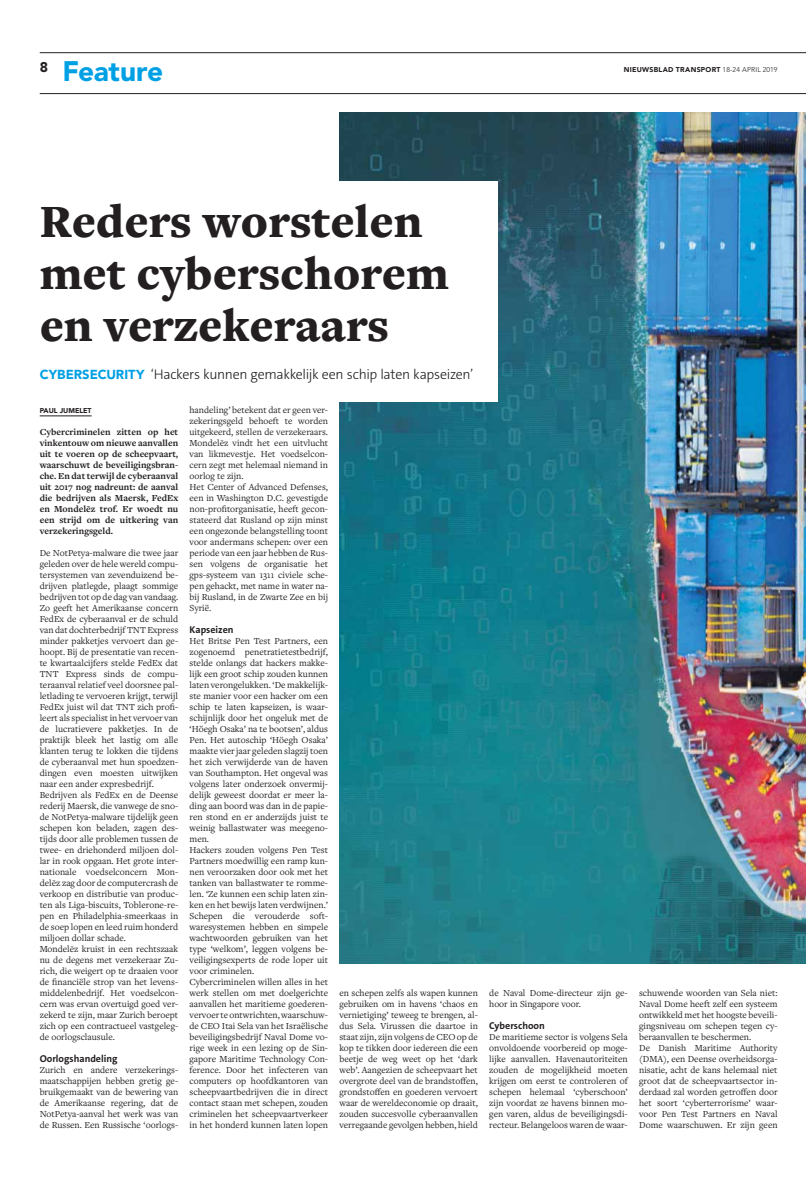
<style>
.page{position:relative;width:806px;height:1180px;background:#fff}
.page>*{position:absolute;margin:0;border:0;box-sizing:border-box;transform-origin:0 0}
.t1{font:900 48px/52px "Freight Text Pro";color:#231f20}
.t2{font:900 28px "Avenir LT Std";letter-spacing:-.01em;color:#00a0e4}
.t3{font:300 14px "The Sans C5";letter-spacing:-.02em;color:#231f20}
.t4{font:900 14px "Avenir LT Std";color:#231f20}
.t5{font:700 10px "The Sans C5";color:#231f20}
.t6{font:9.6px/11px "Freight Text Pro";color:#231f20}
.t7{font:700 9.6px/11px "Freight Text Pro";color:#231f20;text-align:justify}
.t8{font:900 7px "Avenir LT Std";letter-spacing:.035em;color:#231f20}
.t9{font:900 7px "Avenir LT Std";color:#231f20}
.s1{font-weight:300}
.s2{font-family:"Avenir LT Std";font-weight:900;font-size:13px;color:#00a0e4}
</style>
<div class="page">
<hr style="left:40px;top:52px;width:765px;height:1px;background:#231f20">
<hr style="left:40px;top:93px;width:765px;height:1px;background:#231f20">
<hr style="left:40px;top:415px;width:52px;height:1px;background:#231f20">
<img style="left:339px;top:112px;width:466px;height:851px">
<div style="left:30px;top:182px;width:467px;height:220px;background:#fff"></div>
<h2 class="t2" style="left:62px;top:57px;width:102px">Feature</h2>
<h3 class="t4" style="left:40px;top:60px;width:10px">8</h3>
<p class="t8" style="left:623px;top:66px;width:155px">NIEUWSBLAD TRANSPORT <span class="s1">18-24 APRIL 2019</span></p>
<h1 class="t1" style="left:40px;top:201px;width:410px">Reders worstelen met cyberschorem en verzekeraars</h1>
<h3 class="t3" style="left:40px;top:367px;width:435px"><span class="s2">CYBERSECURITY</span> ‘Hackers kunnen gemakkelijk een schip laten kapseizen’</h3>
<p class="t9" style="left:40px;top:407px;width:53px">PAUL JUMELET</p>
<p class="t7" style="left:40px;top:427px;width:140px">Cybercriminelen zitten op het vinkentouw om nieuwe aanvallen uit te voeren op de scheepvaart, waarschuwt de beveiligingsbran&shy;che. En dat terwijl de cyberaanval uit 2017 nog nadreunt: de aanval die bedrijven als Maersk, FedEx en Mondelēz trof. Er woedt nu een strijd om de uitkering van verzekeringsgeld.</p>
<p class="t6" style="left:40px;top:548px;width:140px">De NotPetya-malware die twee jaar geleden over de hele wereld compu&shy;tersystemen van zevenduizend be&shy;drijven platlegde, plaagt sommige bedrijven tot op de dag van vandaag.<br>Zo geeft het Amerikaanse concern FedEx de cyberaanval er de schuld van dat dochterbedrijf TNT Express minder pakketjes vervoert dan ge&shy;hoopt. Bij de presentatie van recen&shy;te kwartaalcijfers stelde FedEx dat TNT Express sinds de compu&shy;teraanval relatief veel doorsnee pal&shy;letlading te vervoeren krijgt, terwijl FedEx juist wil dat TNT zich profi&shy;leert als specialist in het vervoer van de lucratievere pakketjes. In de praktijk bleek het lastig om alle klanten terug te lokken die tijdens de cyberaanval met hun spoedzen&shy;dingen even moesten uitwijken naar een ander expresbedrijf.<br>Bedrijven als FedEx en de Deense rederij Maersk, die vanwege de sno&shy;de NotPetya-malware tijdelijk geen schepen kon beladen, zagen des&shy;tijds door alle problemen tussen de twee- en driehonderd miljoen dol&shy;lar in rook opgaan. Het grote inter&shy;nationale voedselconcern Mon&shy;delēz zag door de computercrash de verkoop en distributie van produc&shy;ten als Liga-biscuits, Toblerone-re&shy;pen en Philadelphia-smeerkaas in de soep lopen en leed ruim honderd miljoen dollar schade.<br>Mondelēz kruist in een rechtszaak nu de degens met verzekeraar Zu&shy;rich, die weigert op te draaien voor de financiële strop van het levens&shy;middelenbedrijf. Het voedselcon&shy;cern was ervan overtuigd goed ver&shy;zekerd te zijn, maar Zurich beroept zich op een contractueel vastgeleg&shy;de oorlogsclausule.</p>
<p class="t5" style="left:40px;top:1053px;width:79px">Oorlogshandeling</p>
<p class="t6" style="left:40px;top:1065px;width:140px;text-align:justify">Zurich en andere verzekerings&shy;maatschappijen hebben gretig ge&shy;bruikgemaakt van de bewering van de Amerikaanse regering, dat de NotPetya-aanval het werk was van de Russen. Een Russische ‘oorlogs-</p>
<p class="t6" style="left:189px;top:405px;width:140px">handeling’ betekent dat er geen ver&shy;zekeringsgeld behoeft te worden uitgekeerd, stellen de verzekeraars.<br>Mondelēz vindt het een uitvlucht van likmevestje. Het voedselcon&shy;cern zegt met helemaal niemand in oorlog te zijn.<br>Het Center of Advanced Defenses, een in Washington D.C. gevestigde non-profitorganisatie, heeft gecon&shy;stateerd dat Rusland op zijn minst een ongezonde belangstelling toont voor andermans schepen: over een periode van een jaar hebben de Rus&shy;sen volgens de organisatie het gps-systeem van 1311 civiele sche&shy;pen gehackt, met name in water na&shy;bij Rusland, in de Zwarte Zee en bij<br>Syrië.</p>
<p class="t5" style="left:189px;top:624px;width:45px">Kapseizen</p>
<p class="t6" style="left:189px;top:636px;width:140px">Het Britse Pen Test Partners, een zogenoemd penetratietestbedrijf, stelde onlangs dat hackers makke&shy;lijk een groot schip zouden kunnen laten verongelukken. ‘De makkelijk&shy;ste manier voor een hacker om een schip te laten kapseizen, is waar&shy;schijnlijk door het ongeluk met de ‘Höegh Osaka’ na te bootsen’, aldus Pen. Het autoschip ‘Höegh Osaka’ maakte vier jaar geleden slagzij toen het zich verwijderde van de haven van Southampton. Het ongeval was volgens later onderzoek onvermij&shy;delijk geweest doordat er meer la&shy;ding aan boord was dan in de papie&shy;ren stond en er anderzijds juist te weinig ballastwater was meegeno&shy;men.<br>Hackers zouden volgens Pen Test Partners moedwillig een ramp kun&shy;nen veroorzaken door ook met het tanken van ballastwater te romme&shy;len. ‘Ze kunnen een schip laten zin&shy;ken en het bewijs laten verdwijnen.’ Schepen die verouderde soft&shy;waresystemen hebben en simpele wachtwoorden gebruiken van het type ‘welkom’, leggen volgens be&shy;veiligingsexperts de rode loper uit voor criminelen.<br>Cybercriminelen willen alles in het werk stellen om met doelgerichte aanvallen het maritieme goederen&shy;vervoer te ontwrichten, waarschuw&shy;de CEO Itai Sela van het Israëlische beveiligingsbedrijf Naval Dome vo&shy;rige week in een lezing op de Sin&shy;gapore Maritime Technology Con&shy;ference. Door het infecteren van computers op hoofdkantoren van scheepvaartbedrijven die in direct contact staan met schepen, zouden criminelen het scheepvaartverkeer in het honderd kunnen laten lopen</p>
<p class="t6" style="left:339px;top:988px;width:140px;text-align:justify">en schepen zelfs als wapen kunnen gebruiken om in havens ‘chaos en vernietiging’ teweeg te brengen, al&shy;dus Sela. Virussen die daartoe in staat zijn, zijn volgens de CEO op de kop te tikken door iedereen die een beetje de weg weet op het ‘dark web’. Aangezien de scheepvaart het overgrote deel van de brandstoffen, grondstoffen en goederen vervoert waar de wereldeconomie op draait, zouden succesvolle cyberaanvallen verregaande gevolgen hebben, hield</p>
<p class="t6" style="left:489px;top:988px;width:140px">de Naval Dome-directeur zijn ge&shy;hoor in Singapore voor.</p>
<p class="t5" style="left:489px;top:1020px;width:57px">Cyberschoon</p>
<p class="t6" style="left:489px;top:1032px;width:140px;text-align:justify">De maritieme sector is volgens Sela onvoldoende voorbereid op moge&shy;lijke aanvallen. Havenautoriteiten zouden de mogelijkheid moeten krijgen om eerst te controleren of schepen helemaal ‘cyberschoon’ zijn voordat ze havens binnen mo&shy;gen varen, aldus de beveiligingsdi&shy;recteur. Belangeloos waren de waar-</p>
<p class="t6" style="left:638px;top:988px;width:140px">schuwende woorden van Sela niet:<br>Naval Dome heeft zelf een systeem ontwikkeld met het hoogste beveili&shy;gingsniveau om schepen tegen cy&shy;beraanvallen te beschermen.<br>De Danish Maritime Authority (DMA), een Deense overheidsorga&shy;nisatie, acht de kans helemaal niet groot dat de scheepvaartsector in&shy;derdaad zal worden getroffen door het soort ‘cyberterrorisme’ waar&shy;voor Pen Test Partners en Naval Dome waarschuwen. Er zijn geen</p>
</div>
